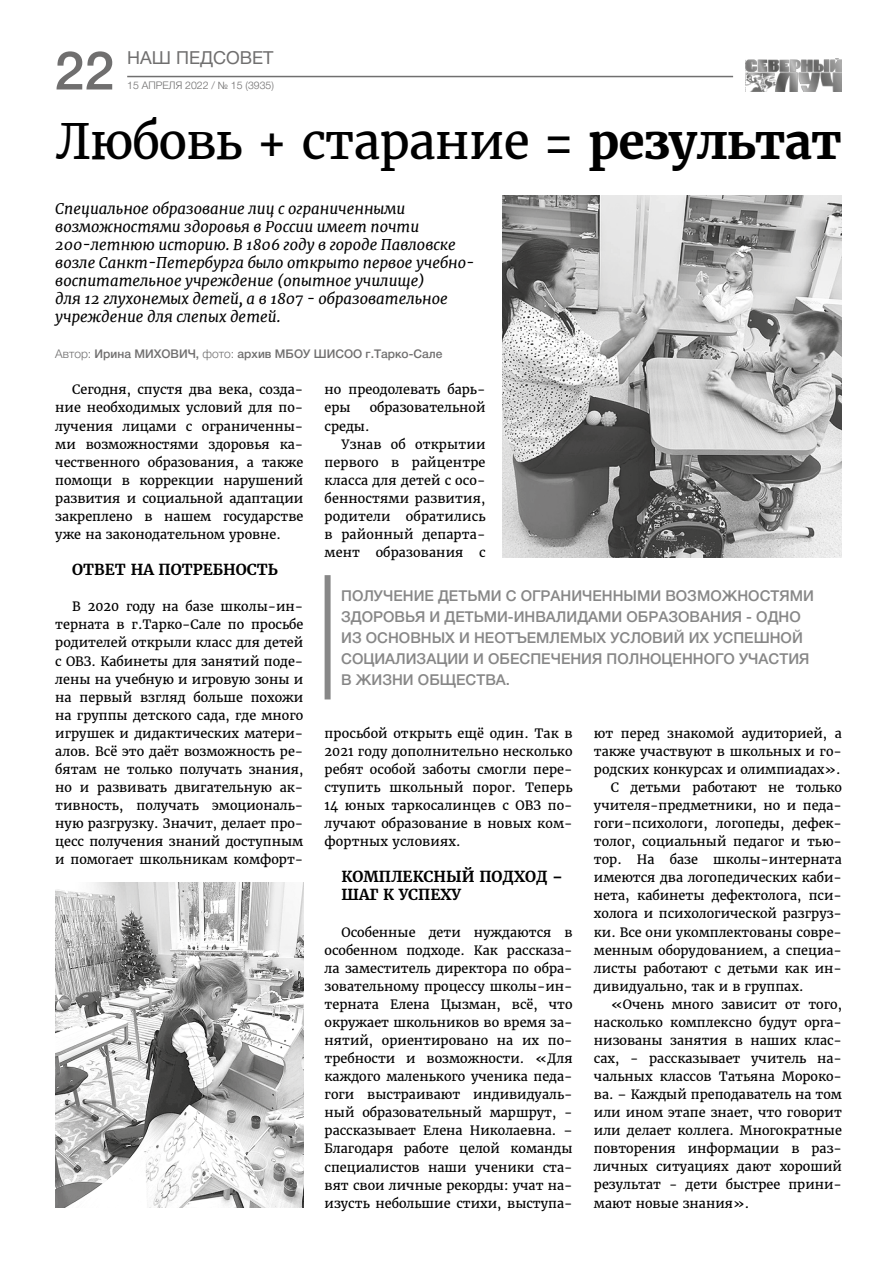
<style>
.page{position:relative;width:893px;height:1263px;background:#fff}
.page>*{position:absolute;margin:0;border:0;box-sizing:border-box;transform-origin:0 0}
.t1{font:500 53.85px "Helvetica Neue Cyr";color:#706f6f}
.t2{font:48px "Merriweather";letter-spacing:-.02em;color:#000}
.t3{font:18px "Helvetica Neue Cyr";color:#706f6f}
.t4{font:italic 15px/18px "Merriweather";color:#000}
.t5{font:500 15px/21px "Helvetica Neue Cyr";color:#878787}
.t6{font:700 15px/18.1px "Merriweather";color:#000}
.t7{font:12.75px/18px "Merriweather";color:#000;text-align:justify}
.t8{font:500 12px "Helvetica Neue Cyr";color:#706f6f}
.t9{font:300 10.5px "Helvetica Neue Cyr";color:#706f6f}
.s1{font-weight:700}
.s2{font-weight:300}
</style>
<div class="page">
<hr style="left:127px;top:76px;width:606px;height:1px;background:#706f6f">
<img style="left:746px;top:58px;width:96px;height:34px">
<img style="left:502px;top:196px;width:340px;height:361px">
<img style="left:55px;top:882px;width:248px;height:326px">
<div style="left:325px;top:575px;width:6px;height:124px;background:#878787"></div>
<h1 class="t1" style="left:55px;top:41px;width:61px">22</h1>
<h3 class="t3" style="left:127px;top:48px;width:146px">Наш п едсовет</h3>
<p class="t9" style="left:127px;top:80px;width:148px">15 апреля 2022 / № 15 (3935)</p>
<h2 class="t2" style="left:55px;top:112px;width:788px">Любовь + старание = <span class="s1">результат</span></h2>
<p class="t4" style="left:55px;top:199px;width:421px">Специальное образование лиц с ограниченными возможностями здоровья в России имеет почти 200-летнюю историю. В 1806 году в городе Павловске возле Санкт-Петербурга было открыто первое учебно&shy;воспитательное учреждение (опытное училище)<br>для 12 глухонемых детей, а в 1807 - образовательное учреждение для слепых детей.</p>
<p class="t8" style="left:55px;top:347px;width:116px"><span class="s2">Автор:</span> Ирина МИХОВИ</p>
<p class="t8" style="left:188px;top:347px;width:98px">Ч, <span class="s2">фото:</span> архив МБО</p>
<p class="t8" style="left:303px;top:347px;width:22px">У ШИСОО</p>
<p class="t8" style="left:366px;top:347px;width:78px">г.Тарко-Сале</p>
<p class="t7" style="left:325px;top:381px;width:162px">но преодолевать барь&shy;еры</p>
<p class="t7" style="left:55px;top:381px;width:250px;text-indent:17px">Сегодня, спустя два века, созда&shy;ние необходимых условий для по&shy;лучения лицами с ограниченны&shy;ми возможностями здоровья ка&shy;чественного образования, а также помощи в коррекции нарушений развития и социальной адаптации закреплено в нашем государстве уже на законодательном уровне.</p>
<p class="t6" style="left:72px;top:561px;width:207px">Ответ на потребность</p>
<p class="t7" style="left:55px;top:598px;width:250px;text-indent:17px">В 2020 году на базе школы-ин&shy;терната в г.Тарко-Сале по просьбе родителей открыли класс для детей с ОВЗ. Кабинеты для занятий поде&shy;лены на учебную и игровую зоны и на первый взгляд больше похожи на группы детского сада, где много игрушек и дидактических матери&shy;алов. Всё это даёт возможность ре&shy;бятам не только получать знания, но и развивать двигательную ак&shy;тивность, получать эмоциональ&shy;ную разгрузку. Значит, делает про&shy;цесс получения знаний доступным и помогает школьникам комфорт-</p>
<p class="t7" style="left:370px;top:399px;width:117px">образовательной</p>
<p class="t7" style="left:325px;top:417px;width:46px">среды.</p>
<p class="t7" style="left:342px;top:435px;width:145px">Узнав об открытии</p>
<p class="t7" style="left:325px;top:453px;width:162px">первого в райцентре</p>
<p class="t7" style="left:325px;top:471px;width:162px">класса для детей с осо-</p>
<p class="t7" style="left:325px;top:489px;width:162px">бенностями развития,</p>
<p class="t7" style="left:325px;top:507px;width:162px">родители обратились</p>
<p class="t7" style="left:325px;top:525px;width:162px">в районный департа-</p>
<p class="t7" style="left:325px;top:543px;width:162px">мент образования с</p>
<p class="t5" style="left:341px;top:586px;width:474px;text-indent:52px">ение детьми с ограниченными возможностями здоровья и детьми-инвалидами образования - одно из основных и неотъемлемых условий их успешной социализации и обеспечения полноценного участия в жизни общества.</p>
<p class="t5" style="left:341px;top:586px;width:33px">Получ</p>
<p class="t7" style="left:325px;top:724px;width:250px">просьбой открыть ещё один. Так в 2021 году дополнительно несколько ребят особой заботы смогли пере&shy;ступить школьный порог. Теперь 14 юных таркосалинцев с ОВЗ по&shy;лучают образование в новых ком&shy;фортных условиях.</p>
<p class="t6" style="left:342px;top:868px;width:223px">Комплексн ый подход – шаг к успеху</p>
<p class="t7" style="left:325px;top:923px;width:250px;text-indent:17px">Особенные дети нуждаются в особенном подходе. Как рассказа&shy;ла заместитель директора по обра&shy;зовательному процессу школы-ин&shy;терната Елена Цызман, всё, что окружает школьников во время за&shy;нятий, ориентировано на их по&shy;требности и возможности. «Для каждого маленького ученика педа&shy;гоги выстраивают индивидуаль&shy;ный образовательный маршрут, - рассказывает Елена Николаевна. – Благодаря работе целой команды специалистов наши ученики ста&shy;вят свои личные рекорды: учат на&shy;изусть небольшие стихи, выступа-</p>
<p class="t7" style="left:594px;top:724px;width:250px">ют перед знакомой аудиторией, а</p>
<p class="t7" style="left:594px;top:742px;width:250px">также участвуют в школьных и го-</p>
<p class="t7" style="left:594px;top:760px;width:248px">родских конкурсах и олимпиадах».</p>
<p class="t7" style="left:611px;top:778px;width:233px">С детьми работают не только</p>
<p class="t7" style="left:594px;top:796px;width:250px">учителя-предметники, но и педа-</p>
<p class="t7" style="left:594px;top:814px;width:250px">гоги-психологи, логопеды, дефек-</p>
<p class="t7" style="left:594px;top:833px;width:250px">толог, социальный педагог и тью-</p>
<p class="t7" style="left:594px;top:851px;width:250px">тор. На базе школы-интерната</p>
<p class="t7" style="left:594px;top:869px;width:250px">имеются два логопедических каби-</p>
<p class="t7" style="left:594px;top:887px;width:250px">нета‚ кабинеты дефектолога, пси-</p>
<p class="t7" style="left:594px;top:905px;width:250px">холога и психологической разгруз-</p>
<p class="t7" style="left:594px;top:923px;width:250px">ки. Все они укомплектованы совре-</p>
<p class="t7" style="left:594px;top:941px;width:250px">менным оборудованием, а специа-</p>
<p class="t7" style="left:594px;top:959px;width:250px">листы работают с детьми как ин-</p>
<p class="t7" style="left:594px;top:977px;width:211px">дивидуально, так и в группах.</p>
<p class="t7" style="left:611px;top:995px;width:233px">«Очень много зависит от того,</p>
<p class="t7" style="left:594px;top:1013px;width:250px">насколько комплексно будут орга-</p>
<p class="t7" style="left:594px;top:1031px;width:250px">низованы занятия в наших клас-</p>
<p class="t7" style="left:594px;top:1049px;width:250px">сах, - рассказывает учитель на-</p>
<p class="t7" style="left:594px;top:1067px;width:250px">чальных классов Татьяна Мороко-</p>
<p class="t7" style="left:594px;top:1085px;width:250px">ва. – Каждый преподаватель на том</p>
<p class="t7" style="left:594px;top:1104px;width:250px">или ином этапе знает, что говорит</p>
<p class="t7" style="left:594px;top:1122px;width:250px">или делает коллега. Многократные</p>
<p class="t7" style="left:594px;top:1140px;width:250px">повторения информации в раз-</p>
<p class="t7" style="left:594px;top:1158px;width:250px">личных ситуациях дают хороший</p>
<p class="t7" style="left:594px;top:1176px;width:250px">результат - дети быстрее прини-</p>
<p class="t7" style="left:594px;top:1194px;width:157px">мают новые знания».</p>
</div>
